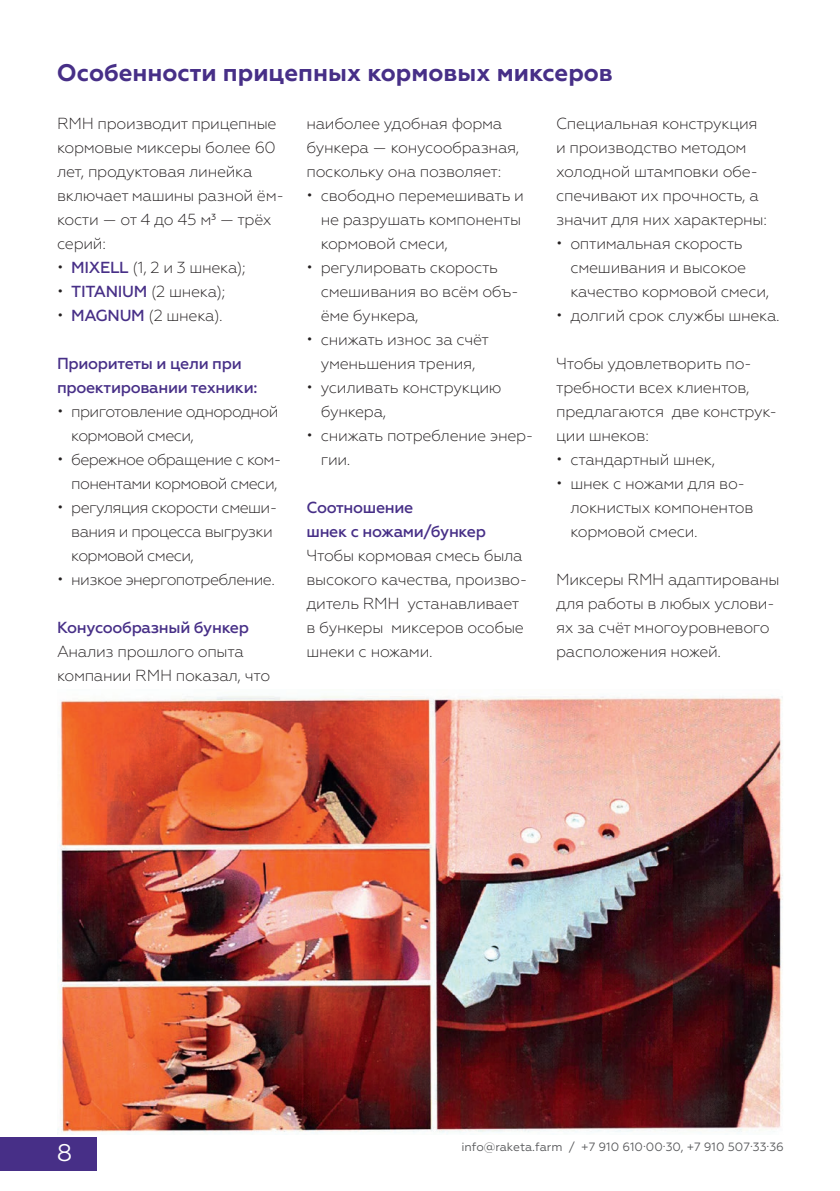
<style>
.page{position:relative;width:840px;height:1191px;background:#fff}
.page>*{position:absolute;margin:0;border:0;box-sizing:border-box;transform-origin:0 0}
.t1{font:700 24px "Geometria";color:#472f87}
.t2{font:24px "Geometria";color:#fff}
.t3{font:300 16px/24px "Geometria";letter-spacing:-.02em;color:#231f20}
.t4{font:300 16px/24px "Geometria";letter-spacing:-.04em;color:#231f20}
.t5{font:500 16px/24px "Geometria";letter-spacing:-.02em;color:#472f87}
.t6{font:12px "Geometria";color:#57585a}
.s1{font-weight:500;color:#472f87}
</style>
<div class="page">
<div style="left:0;top:1137px;width:97px;height:33px;background:#472f87"></div>
<img style="left:58px;top:696px;width:725px;height:438px">
<h1 class="t1" style="left:57px;top:58px;width:557px">Особенности прицепных кормовых миксеров</h1>
<p class="t3" style="left:57px;top:111px;width:228px">RMH производит прицепные кормовые миксеры более 60 лет, продуктовая линейка включает машины разной ём&shy;кости — от 4 до 45 м³ — трёх серий:</p>
<p class="t3" style="left:57px;top:255px;width:190px">• <span class="s1">MIXELL</span> (1, 2 и 3 шнека);</p>
<p class="t3" style="left:57px;top:279px;width:170px">• <span class="s1">TITANIUM</span> (2 шнека);</p>
<p class="t3" style="left:57px;top:303px;width:165px">• <span class="s1">MAGNUM</span> (2 шнека).</p>
<p class="t5" style="left:57px;top:351px;width:202px">Приоритеты и цели при проектировании техники:</p>
<p class="t4" style="left:71px;top:399px;width:209px;text-indent:-14px">• приготовление однородной кормовой смеси,</p>
<p class="t4" style="left:57px;top:447px;width:226px;text-align:right">• бережное обращение с ком&shy;понентами кормовой смеси,</p>
<p class="t4" style="left:71px;top:495px;width:207px;text-indent:-14px">• регуляция скорости смеши&shy;вания и процесса выгрузки кормовой смеси,</p>
<p class="t4" style="left:57px;top:567px;width:217px">• низкое энергопотребление.</p>
<p class="t5" style="left:57px;top:615px;width:193px">Конусообразный бункер</p>
<p class="t3" style="left:57px;top:639px;width:214px">Анализ прошлого опыта компании RMH показал, что</p>
<p class="t3" style="left:556px;top:111px;width:212px">Специальная конструкция и производство методом холодной штамповки обе&shy;спечивают их прочность, а значит для них характерны:</p>
<p class="t3" style="left:570px;top:231px;width:200px;text-indent:-14px">• оптимальная скорость смешивания и высокое качество кормовой смеси,</p>
<p class="t3" style="left:556px;top:303px;width:223px">• долгий срок службы шнека.</p>
<p class="t3" style="left:556px;top:351px;width:222px">Чтобы удовлетворить по&shy;требности всех клиентов, предлагаются две конструк&shy;ции шнеков:</p>
<p class="t3" style="left:556px;top:447px;width:161px">• стандартный шнек,</p>
<p class="t3" style="left:570px;top:471px;width:184px;text-indent:-14px">• шнек с ножами для во&shy;локнистых компонентов кормовой смеси.</p>
<p class="t3" style="left:556px;top:567px;width:225px">Миксеры RMH адаптированы для работы в любых услови&shy;ях за счёт многоуровневого расположения ножей.</p>
<p class="t3" style="left:306px;top:111px;width:214px">наиболее удобная форма бункера — конусообразная, поскольку она позволяет:</p>
<p class="t3" style="left:320px;top:183px;width:205px;text-indent:-14px">• свободно перемешивать и не разрушать компоненты кормовой смеси,</p>
<p class="t3" style="left:320px;top:255px;width:199px;text-indent:-14px">• регулировать скорость смешивания во всём объ&shy;ёме бункера,</p>
<p class="t3" style="left:306px;top:327px;width:184px;text-align:center">• снижать износ за счёт уменьшения трения,</p>
<p class="t3" style="left:320px;top:375px;width:182px;text-indent:-14px">• усиливать конструкцию бункера,</p>
<p class="t3" style="left:320px;top:423px;width:214px;text-indent:-14px">• снижать потребление энер&shy;гии.</p>
<p class="t5" style="left:306px;top:495px;width:181px">Соотношение<br>шнек с ножами/бункер</p>
<p class="t3" style="left:306px;top:543px;width:222px">Чтобы кормовая смесь была высокого качества, произво&shy;дитель RMH устанавливает в бункеры миксеров особые шнеки с ножами.</p>
<h1 class="t2" style="left:57px;top:1139px;width:17px">8</h1>
<p class="t6" style="left:461px;top:1140px;width:324px">info@raketa.farm / +7 910 610·00·30, +7 910 507·33·36</p>
</div>
